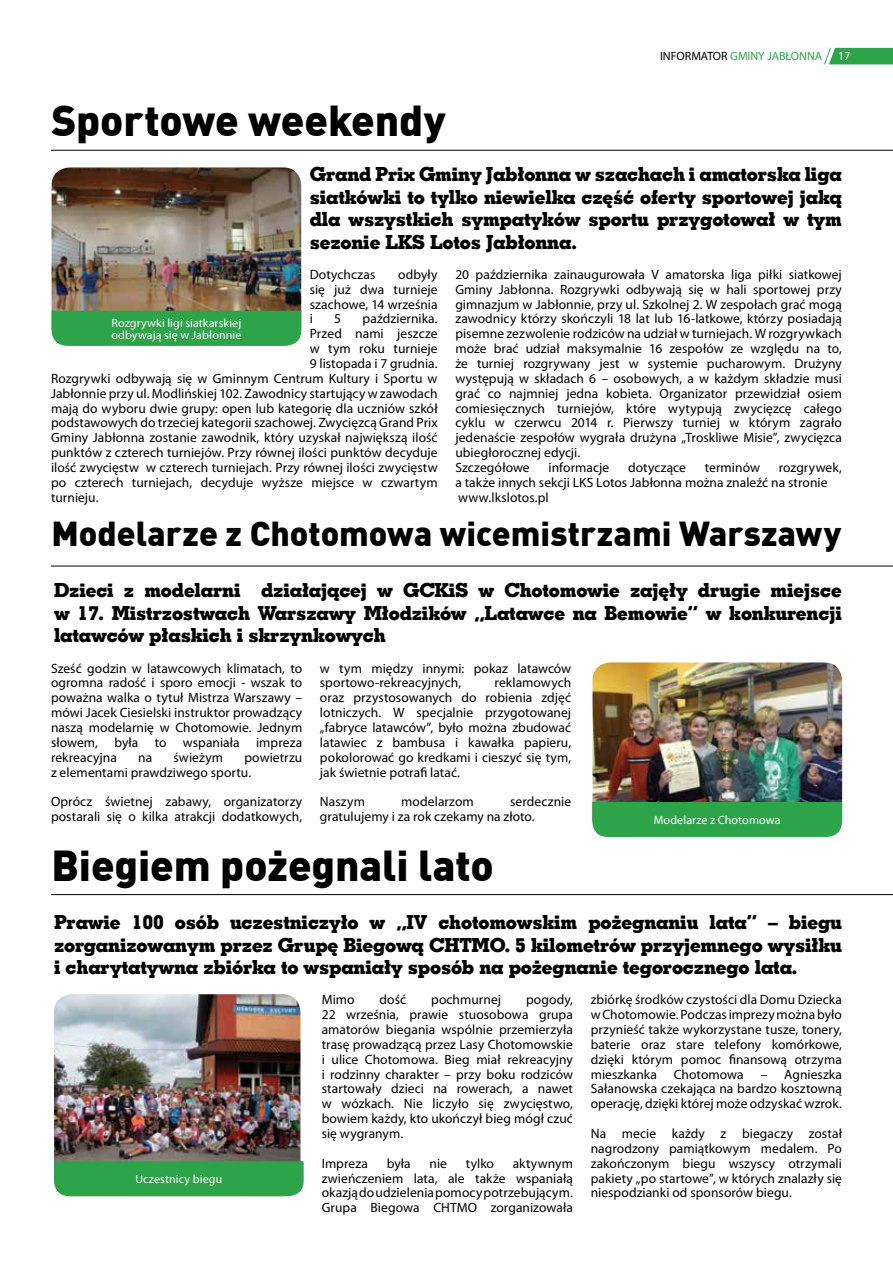
<style>
.page{position:relative;width:893px;height:1263px;background:#fff}
.page>*{position:absolute;margin:0;border:0;box-sizing:border-box;transform-origin:0 0}
.t1{font:900 42.3px "DIN Pl";letter-spacing:-.005em;color:#000}
.t2{font:900 33.9px "DIN Pl";color:#000}
.t3{font:19.5px/22.5px "Geo Slab 703 X Bd EU";letter-spacing:-.01em;color:#000;text-align:justify}
.t4{font:13.5px/14.9px "Myriad Pro";letter-spacing:.005em;color:#000;text-align:justify}
.t5{font:12px/12px "Myriad Pro";letter-spacing:.005em;color:#fff}
.t6{font:12px "Myriad Pro";color:#2da44a}
.s1{color:#000}
</style>
<div class="page">
<svg style="left:824px;top:48px;width:69px;height:17px"></svg>
<hr style="left:51px;top:150px;width:842px;height:1px;background:#000">
<hr style="left:51px;top:566px;width:842px;height:1px;background:#000">
<hr style="left:51px;top:894px;width:842px;height:1px;background:#000">
<img style="left:52px;top:167px;width:249px;height:144px">
<img style="left:592px;top:662px;width:250px;height:140px">
<img style="left:54px;top:994px;width:246px;height:167px">
<div style="left:52px;top:311px;width:249px;height:35px;background:#2da44a"></div>
<div style="left:592px;top:802px;width:250px;height:35px;background:#2da44a"></div>
<div style="left:54px;top:1161px;width:250px;height:35px;background:#2da44a"></div>
<h1 class="t1" style="left:52px;top:93px;width:395px">Sportowe weekendy</h1>
<p class="t6" style="left:660px;top:49px;width:164px"><span class="s1">INFORMATOR</span> GMINY JABŁONNA</p>
<p class="t5" style="left:838px;top:50px;width:14px">17</p>
<h3 class="t3" style="left:310px;top:163px;width:534px">Grand Prix Gminy Jabłonna w szachach i amatorska liga siatkówki to tylko niewielka część oferty sportowej jaką dla wszystkich sympatyków sportu przygotował w tym sezonie LKS Lotos Jabłonna.</h3>
<p class="t4" style="left:310px;top:267px;width:129px;text-indent:88px">odbyły się już dwa turnieje szachowe, 14 września i</p>
<p class="t4" style="left:310px;top:267px;width:67px">Dotychczas</p>
<p class="t4" style="left:334px;top:311px;width:8px">5</p>
<p class="t4" style="left:363px;top:311px;width:76px">października.</p>
<p class="t4" style="left:310px;top:326px;width:129px">Przed nami jeszcze</p>
<p class="t4" style="left:310px;top:341px;width:129px">w tym roku turnieje</p>
<p class="t4" style="left:310px;top:356px;width:129px">9 listopada i 7 grudnia.</p>
<p class="t4" style="left:51px;top:371px;width:388px">Rozgrywki odbywają się w Gminnym Centrum Kultury i Sportu w</p>
<p class="t4" style="left:51px;top:385px;width:388px">Jabłonnie przy ul. Modlińskiej 102. Zawodnicy startujący w zawodach</p>
<p class="t4" style="left:51px;top:400px;width:388px">mają do wyboru dwie grupy: open lub kategorię dla uczniów szkół</p>
<p class="t4" style="left:51px;top:415px;width:388px">podstawowych do trzeciej kategorii szachowej. Zwycięzcą Grand Prix</p>
<p class="t4" style="left:51px;top:430px;width:388px">Gminy Jabłonna zostanie zawodnik, który uzyskał największą ilość</p>
<p class="t4" style="left:51px;top:445px;width:388px">punktów z czterech turniejów. Przy równej ilości punktów decyduje</p>
<p class="t4" style="left:51px;top:460px;width:388px">ilość zwycięstw w czterech turniejach. Przy równej ilości zwycięstw</p>
<p class="t4" style="left:51px;top:475px;width:388px">po czterech turniejach, decyduje wyższe miejsce w czwartym</p>
<p class="t4" style="left:51px;top:489px;width:49px">turnieju.</p>
<p class="t5" style="left:111px;top:316px;width:132px">Rozgrywki ligi siatkarskiej odbywają się w Jabłonnie</p>
<p class="t4" style="left:455px;top:267px;width:388px;text-align:left">20 października zainaugurowała V amatorska liga piłki siatkowej Gminy Jabłonna. Rozgrywki odbywają się w hali sportowej przy gimnazjum w Jabłonnie, przy ul. Szkolnej 2. W zespołach grać mogą zawodnicy którzy skończyli 18 lat lub 16-latkowe, którzy posiadają pisemne zezwolenie rodziców na udział w turniejach. W rozgrywkach może brać udział maksymalnie 16 zespołów ze względu na to, że turniej rozgrywany jest w systemie pucharowym. Drużyny występują w składach 6 – osobowych, a w każdym składzie musi grać co najmniej jedna kobieta. Organizator przewidział osiem comiesięcznych turniejów, które wytypują zwycięzcę całego cyklu w czerwcu 2014 r. Pierwszy turniej w którym zagrało jedenaście zespołów wygrała drużyna „Troskliwe Misie”, zwycięzca ubiegłorocznej edycji.<br>Szczegółowe</p>
<p class="t4" style="left:549px;top:460px;width:62px">informacje</p>
<p class="t4" style="left:628px;top:460px;width:59px">dotyczące</p>
<p class="t4" style="left:705px;top:460px;width:57px">terminów</p>
<p class="t4" style="left:455px;top:460px;width:388px;text-align:left;text-indent:323px">rozgrywek, a także innych sekcji LKS Lotos Jabłonna można znaleźć na stronie www.lkslotos.pl</p>
<h2 class="t2" style="left:52px;top:511px;width:791px">Modelarze z Chotomowa wicemistrzami Warszawy</h2>
<h3 class="t3" style="left:54px;top:579px;width:789px">Dzieci z modelarni działającej w GCKiS w Chotomowie zajęły drugie miejsce w 17. Mistrzostwach Warszawy Młodzików „Latawce na Bemowie” w konkurencji latawców płaskich i skrzynkowych</h3>
<p class="t4" style="left:51px;top:660px;width:253px">Sześć godzin w latawcowych klimatach, to ogromna radość i sporo emocji - wszak to poważna walka o tytuł Mistrza Warszawy – mówi Jacek Ciesielski instruktor prowadzący naszą modelarnię w Chotomowie. Jednym słowem, była to wspaniała impreza rekreacyjna</p>
<p class="t4" style="left:138px;top:749px;width:16px">na</p>
<p class="t4" style="left:174px;top:749px;width:51px">świeżym</p>
<p class="t4" style="left:51px;top:749px;width:253px;text-indent:193px">powietrzu z elementami prawdziwego sportu.</p>
<p class="t4" style="left:51px;top:794px;width:253px">Oprócz świetnej zabawy, organizatorzy postarali się o kilka atrakcji dodatkowych,</p>
<p class="t4" style="left:320px;top:660px;width:253px">w tym między innymi: pokaz latawców sportowo-rekreacyjnych,</p>
<p class="t4" style="left:320px;top:675px;width:253px;text-indent:175px">reklamowych oraz przystosowanych do robienia zdjęć lotniczych. W specjalnie przygotowanej „fabryce latawców”, było można zbudować latawiec z bambusa i kawałka papieru, pokolorować go kredkami i cieszyć się tym, jak świetnie potrafi latać.</p>
<p class="t4" style="left:320px;top:794px;width:46px">Naszym</p>
<p class="t4" style="left:401px;top:794px;width:74px">modelarzom</p>
<p class="t4" style="left:320px;top:794px;width:253px;text-indent:190px">serdecznie gratulujemy i za rok czekamy na złoto.</p>
<h1 class="t1" style="left:52px;top:837px;width:444px">Biegiem pożegnali lato</h1>
<p class="t5" style="left:654px;top:814px;width:128px">Modelarze z Chotomowa</p>
<h3 class="t3" style="left:54px;top:911px;width:789px">Prawie 100 osób uczestniczyło w „IV chotomowskim pożegnaniu lata” – biegu zorganizowanym przez Grupę Biegową CHTMO. 5 kilometrów przyjemnego wysiłku i charytatywna zbiórka to wspaniały sposób na pożegnanie tegorocznego lata.</h3>
<p class="t5" style="left:135px;top:1173px;width:88px">Uczestnicy biegu</p>
<p class="t4" style="left:322px;top:992px;width:253px;text-indent:204px">pogody, 22 września, prawie stuosobowa grupa amatorów biegania wspólnie przemierzyła trasę prowadzącą przez Lasy Chotomowskie i ulice Chotomowa. Bieg miał rekreacyjny i rodzinny charakter – przy boku rodziców startowały dzieci na rowerach, a nawet w wózkach. Nie liczyło się zwycięstwo, bowiem każdy, kto ukończył bieg mógł czuć się wygranym.</p>
<p class="t4" style="left:322px;top:1155px;width:48px">Impreza</p>
<p class="t4" style="left:387px;top:1155px;width:26px">była</p>
<p class="t4" style="left:430px;top:1155px;width:19px">nie</p>
<p class="t4" style="left:466px;top:1155px;width:30px">tylko</p>
<p class="t4" style="left:322px;top:992px;width:34px">Mimo</p>
<p class="t4" style="left:380px;top:992px;width:28px">dość</p>
<p class="t4" style="left:431px;top:992px;width:71px">pochmurnej</p>
<p class="t4" style="left:322px;top:1155px;width:253px;text-indent:191px">aktywnym zwieńczeniem lata, ale także wspaniałą okazją do udzielenia pomocy potrzebującym.<br>Grupa Biegowa CHTMO zorganizowała</p>
<p class="t4" style="left:591px;top:992px;width:253px">zbiórkę środków czystości dla Domu Dziecka w Chotomowie. Podczas imprezy można było przynieść także wykorzystane tusze, tonery, baterie oraz stare telefony komórkowe, dzięki którym pomoc finansową otrzyma mieszkanka Chotomowa – Agnieszka Sałanowska czekająca na bardzo kosztowną operację, dzięki której może odzyskać wzrok.</p>
<p class="t4" style="left:591px;top:1126px;width:253px">Na mecie każdy z biegaczy został nagrodzony pamiątkowym medalem. Po zakończonym biegu wszyscy otrzymali pakiety „po startowe”, w których znalazły się niespodzianki od sponsorów biegu.</p>
</div>
